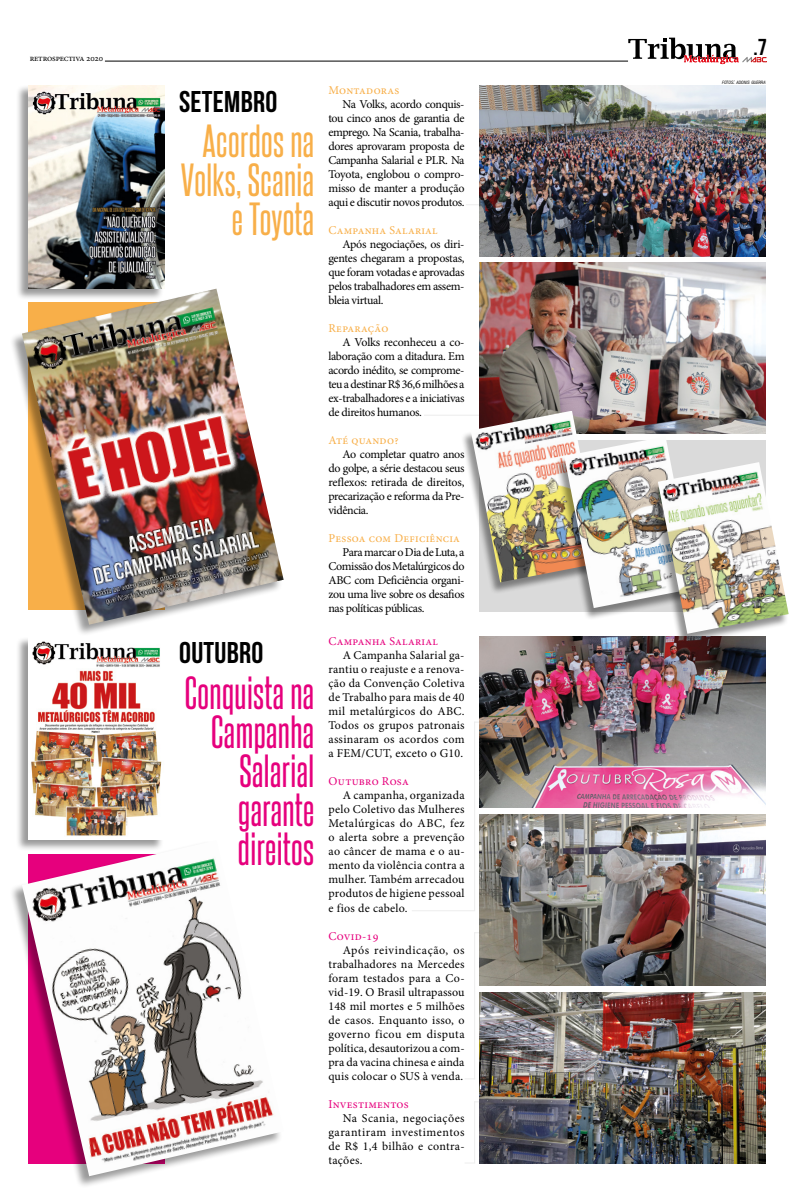
<style>
.page{position:relative;width:794px;height:1191px;background:#fff}
.page>*{position:absolute;margin:0;border:0;box-sizing:border-box;transform-origin:0 0}
.t1{font:40px/39px "Steelfish Rg";letter-spacing:.01em;color:#e6007d;text-align:right}
.t2{font:40px/39px "Steelfish Rg";letter-spacing:.01em;color:#f8af49;text-align:right}
.t3{font:30px "Bebas Neue";letter-spacing:.01em;color:#000}
.t4{font:23px "Bebas Neue";color:#000}
.t5{font:12px/14px "Minion Pro";letter-spacing:-.01em;color:#000;text-align:justify}
.t6{font:12px "Minion Pro";letter-spacing:.02em;color:#f8af49}
.t7{font:12px "Minion Pro";letter-spacing:.02em;color:#e6007d}
.t8{font:9px "Minion Pro";letter-spacing:-.02em;color:#000}
.t9{font:italic condensed 4.4px "Swiss 721 BT";color:#000}
.s1{font-size:6.2px}
</style>
<div class="page">
<hr style="left:466px;top:204px;width:42px;height:1px;background:#ededed">
<hr style="left:424px;top:415px;width:73px;height:1px;background:#ededed">
<div style="left:16px;top:85px;width:148px;height:216px;background:#000;opacity:.4"></div>
<img style="left:28px;top:85px;width:136px;height:203px">
<img style="left:479px;top:85px;width:286px;height:171px">
<img style="left:479px;top:263px;width:286px;height:171px">
<div style="left:479px;top:440px;width:286px;height:171px;background:#dadada"></div>
<div style="left:9px;top:288px;width:274px;height:348px;background:#000;opacity:.4"></div>
<img style="left:22px;top:289px;width:262px;height:335px">
<div style="left:460px;top:412px;width:142px;height:182px;background:#000;opacity:.43"></div>
<img style="left:470px;top:411px;width:131px;height:171px">
<div style="left:554px;top:438px;width:141px;height:182px;background:#000;opacity:.43"></div>
<img style="left:564px;top:436px;width:131px;height:172px">
<div style="left:648px;top:464px;width:141px;height:182px;background:#000;opacity:.43"></div>
<img style="left:658px;top:462px;width:130px;height:172px">
<svg style="left:628px;top:38px;width:139px;height:26px"></svg>
<hr style="left:105px;top:61px;width:523px;height:1px;background:#000">
<div style="left:16px;top:636px;width:148px;height:215px;background:#000;opacity:.4"></div>
<img style="left:28px;top:636px;width:136px;height:203px">
<img style="left:479px;top:814px;width:286px;height:171px">
<img style="left:479px;top:636px;width:286px;height:171px">
<img style="left:479px;top:992px;width:286px;height:171px">
<div style="left:9px;top:840px;width:274px;height:348px;background:#000;opacity:.4"></div>
<img style="left:22px;top:840px;width:261px;height:336px">
<hr style="left:412px;top:910px;width:63px;height:1px;background:#ededed">
<hr style="left:474px;top:721px;width:1px;height:189px;background:#ededed">
<hr style="left:474px;top:932px;width:1px;height:147px;background:#ededed">
<hr style="left:474px;top:1101px;width:1px;height:62px;background:#ededed">
<p class="t8" style="left:30px;top:52px;width:75px">retrospectiva 2020</p>
<h2 class="t3" style="left:179px;top:85px;width:100px">SETEMBRO</h2>
<h1 class="t2" style="left:181px;top:120px;width:135px">Acordos na<br>Volks, Scania e Toyota</h1>
<h2 class="t3" style="left:179px;top:636px;width:86px">OUTUBRO</h2>
<h1 class="t1" style="left:185px;top:672px;width:131px">Conquista na<br>Campanha<br>Salarial garante direitos</h1>
<p class="t6" style="left:328px;top:82px;width:72px">Montadoras</p>
<p class="t5" style="left:328px;top:97px;width:138px;text-indent:14px">Na Volks, acordo conquis&shy;tou cinco anos de garantia de emprego. Na Scania, trabalha&shy;dores aprovaram proposta de Campanha Salarial e PLR. Na Toyota, englobou o compro&shy;misso de manter a produção aqui e discutir novos produtos.</p>
<p class="t6" style="left:328px;top:222px;width:111px">Campanha Salarial</p>
<p class="t5" style="left:328px;top:237px;width:138px;text-indent:14px">Após negociações, os diri&shy;gentes chegaram a propostas, que foram votadas e aprovadas pelos trabalhadores em assem&shy;bleia virtual.</p>
<p class="t6" style="left:328px;top:320px;width:61px">Reparação</p>
<p class="t5" style="left:328px;top:335px;width:138px;text-indent:14px">A Volks reconheceu a co&shy;laboração com a ditadura. Em acordo inédito, se comprome&shy;teu a destinar R$ 36,6 milhões a ex-trabalhadores e a iniciativas de direitos humanos.</p>
<p class="t6" style="left:328px;top:432px;width:72px">Até quando?</p>
<p class="t5" style="left:328px;top:447px;width:138px;text-indent:14px">Ao completar quatro anos do golpe, a série destacou seus reflexos: retirada de direitos, precarização e reforma da Pre&shy;vidência.</p>
<p class="t6" style="left:328px;top:530px;width:133px">Pessoa com Deficiência</p>
<p class="t5" style="left:328px;top:545px;width:138px;text-indent:14px">Para marcar o Dia de Luta, a Comissão dos Metalúrgicos do ABC com Deficiência organi&shy;zou uma live sobre os desafios nas políticas públicas.</p>
<p class="t7" style="left:328px;top:633px;width:111px">Campanha Salarial</p>
<p class="t5" style="left:328px;top:648px;width:138px;text-indent:14px">A Campanha Salarial ga&shy;rantiu o reajuste e a renova&shy;ção da Convenção Coletiva de Trabalho para mais de 40 mil metalúrgicos do ABC.<br>Todos os grupos patronais assinaram os acordos com a FEM/CUT, exceto o G10.</p>
<p class="t7" style="left:328px;top:773px;width:82px">Outubro Rosa</p>
<p class="t5" style="left:328px;top:788px;width:138px;text-indent:14px">A campanha, organizada pelo Coletivo das Mulheres Metalúrgicas do ABC, fez o alerta sobre a prevenção ao câncer de mama e o au&shy;mento da violência contra a mulher. Também arrecadou produtos de higiene pessoal e fios de cabelo.</p>
<p class="t7" style="left:328px;top:927px;width:51px">Covid-19</p>
<p class="t5" style="left:328px;top:942px;width:138px;text-indent:14px">Após reivindicação, os trabalhadores na Mercedes foram testados para a Co&shy;vid-19. O Brasil ultrapassou 148 mil mortes e 5 milhões de casos. Enquanto isso, o governo ficou em disputa política, desautorizou a com&shy;pra da vacina chinesa e ainda quis colocar o SUS à venda.</p>
<p class="t7" style="left:328px;top:1095px;width:82px">Investimentos</p>
<p class="t5" style="left:328px;top:1110px;width:138px;text-indent:14px">Na Scania, negociações garantiram investimentos de R$ 1,4 bilhão e contra&shy;tações.</p>
<h3 class="t4" style="left:753px;top:34px;width:15px">.7</h3>
<p class="t9" style="left:722px;top:80px;width:45px">FOTOS<span class="s1">:</span> ADONIS GUERRA</p>
</div>
